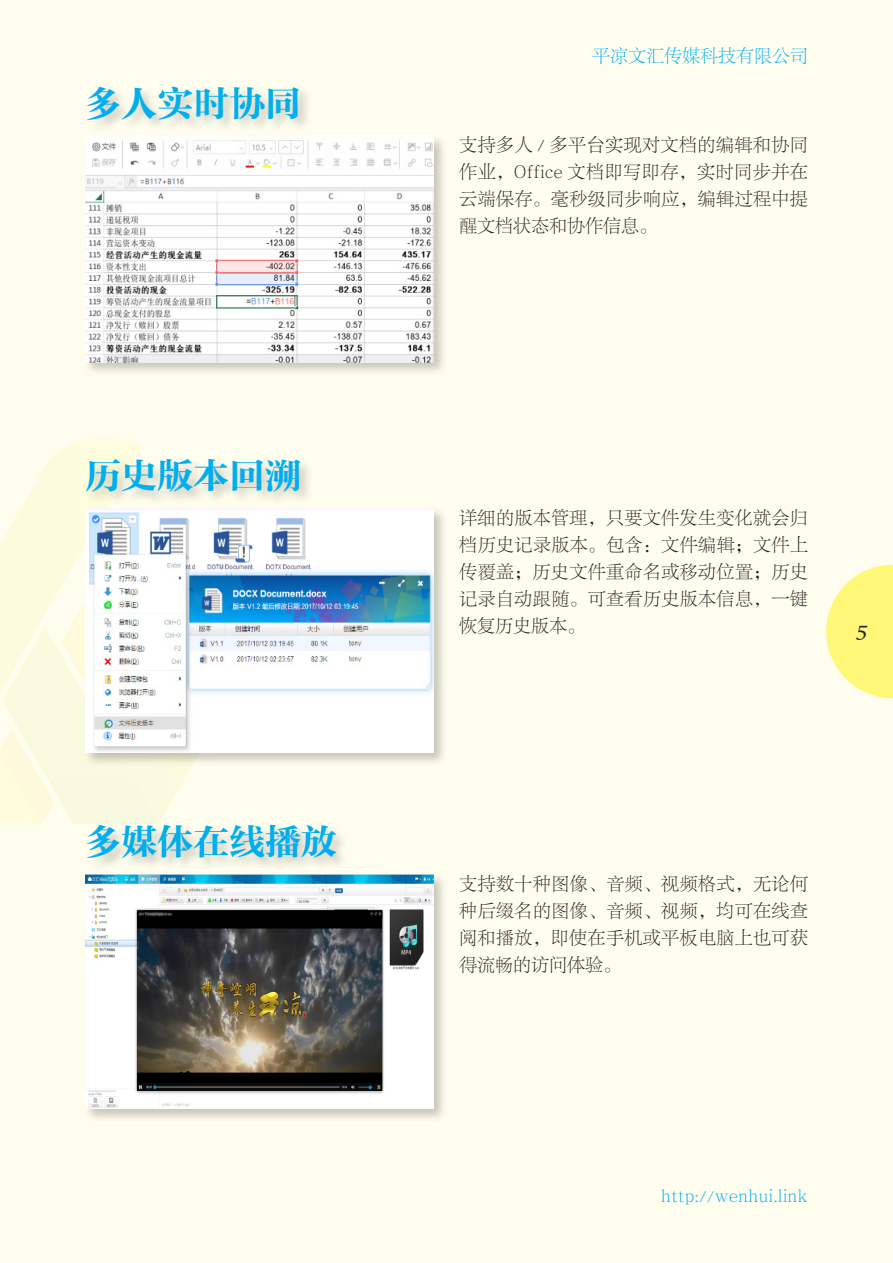
<style>
.page{position:relative;width:893px;height:1263px;background:#fffeee}
.page>*{position:absolute;margin:0;border:0;box-sizing:border-box;transform-origin:0 0}
.t1{font:36px "FZCYSK GBK1 0";color:#00aeef}
.t2{font:italic 21px "Lucida Calligraphy";color:#231f20}
.介绍文字样式2{font:18px/27px "FZLTSK GBK1 0";letter-spacing:.025em;color:#231f20;text-align:justify}
.t3{font:18px "FZLTSK GBK1 0";color:#00aeef}
</style>
<div class="page">
<svg style="left:826px;top:565px;width:67px;height:133px"></svg>
<svg style="left:7px;top:439px;width:135px;height:95px"></svg>
<svg style="left:41px;top:534px;width:150px;height:290px"></svg>
<svg style="left:0;top:534px;width:41px;height:290px"></svg>
<div style="left:86px;top:85px;width:226px;height:49px;background:#231f20;opacity:.25"></div>
<div style="left:83px;top:134px;width:365px;height:242px;background:#231f20;opacity:.25"></div>
<img style="left:85px;top:136px;width:349px;height:226px">
<div style="left:85px;top:457px;width:229px;height:49px;background:#231f20;opacity:.25"></div>
<div style="left:83px;top:506px;width:365px;height:261px;background:#231f20;opacity:.25"></div>
<img style="left:85px;top:509px;width:349px;height:244px">
<div style="left:86px;top:823px;width:263px;height:49px;background:#231f20;opacity:.25"></div>
<div style="left:83px;top:872px;width:365px;height:251px;background:#231f20;opacity:.25"></div>
<img style="left:85px;top:874px;width:349px;height:235px">
<p class="t1" style="left:85px;top:84px;width:217px">多人实时协同</p>
<p class="t1" style="left:85px;top:456px;width:217px">历史版本回溯</p>
<p class="t1" style="left:85px;top:822px;width:253px">多媒体在线播放</p>
<p class="t3" style="left:592px;top:46px;width:217px">平凉文汇传媒科技有限公司</p>
<p class="介绍文字样式2" style="left:459px;top:132px;width:350px">支持多人 / 多平台实现对文档的编辑和协同作业，Office 文档即写即存，实时同步并在云端保存。毫秒级同步响应，编辑过程中提醒文档状态和协作信息。</p>
<p class="介绍文字样式2" style="left:459px;top:505px;width:350px">详细的版本管理，只要文件发生变化就会归档历史记录版本。包含：文件编辑；文件上传覆盖；历史文件重命名或移动位置；历史记录自动跟随。可查看历史版本信息，一键恢复历史版本。</p>
<p class="t2" style="left:855px;top:617px;width:13px">5</p>
<p class="介绍文字样式2" style="left:459px;top:870px;width:350px">支持数十种图像、音频、视频格式，无论何种后缀名的图像、音频、视频，均可在线查阅和播放，即使在手机或平板电脑上也可获得流畅的访问体验。</p>
<p class="t3" style="left:661px;top:1186px;width:149px">http://wenhui.link</p>
</div>
